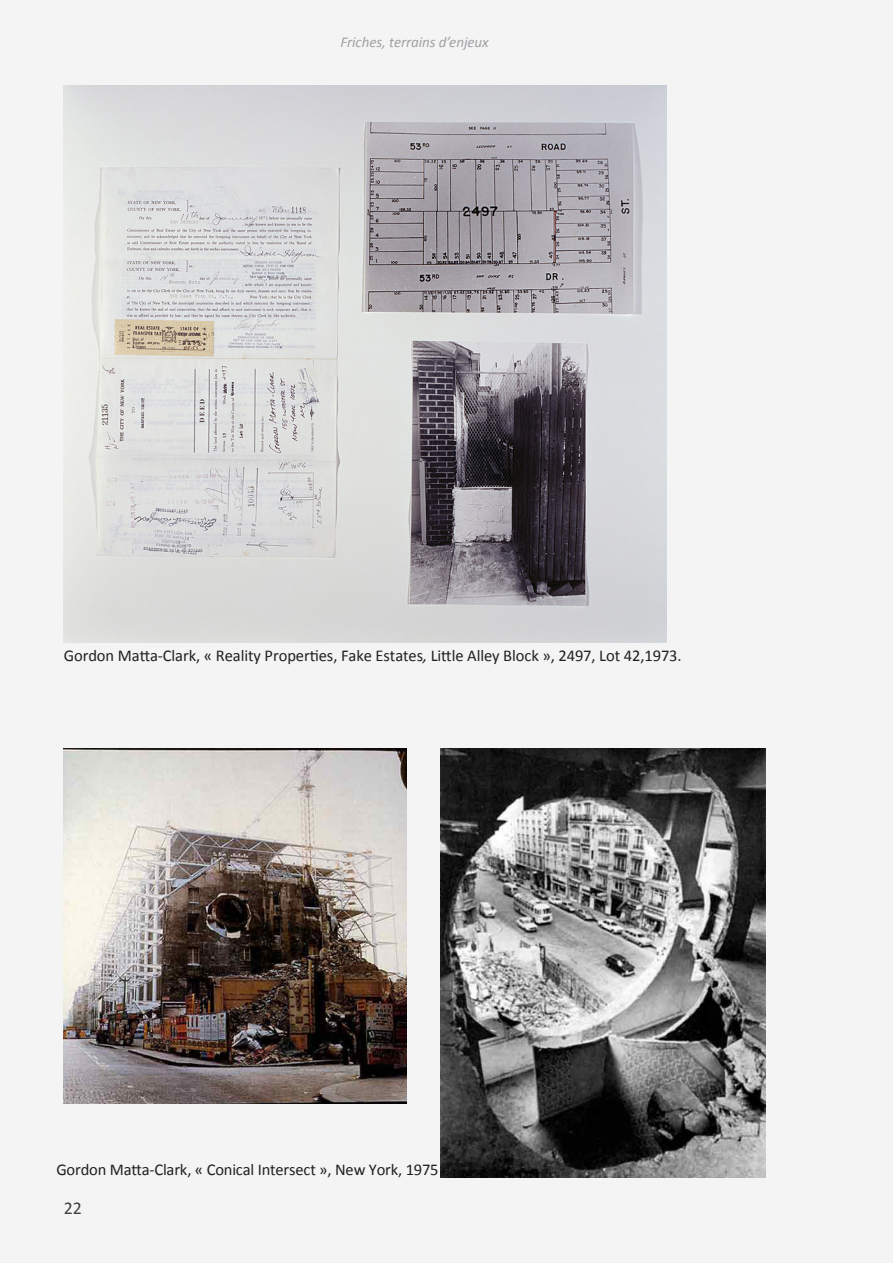
<style>
.page{position:relative;width:893px;height:1263px;background:#f5f4f4}
.page>*{position:absolute;margin:0;border:0;box-sizing:border-box;transform-origin:0 0}
.t1{font:18px "Calibri";color:#231f20}
.t2{font:16.5px "Calibri";letter-spacing:-.005em;color:#231f20}
.t3{font:italic 15px "Calibri";letter-spacing:-.005em;color:#a0a1a5}
.s1{font-style:italic}
</style>
<div class="page">
<img style="left:64px;top:85px;width:602px;height:557px">
<img style="left:64px;top:748px;width:342px;height:355px">
<img style="left:440px;top:748px;width:325px;height:430px">
<p class="t3" style="left:340px;top:33px;width:150px">Friches, terrains d’enjeux</p>
<p class="t2" style="left:64px;top:645px;width:619px">Gordon Matta-Clark, « Reality Properties, Fake Estates<span class="s1">,</span> Little Alley Block », 2497, Lot 42,1973.</p>
<p class="t2" style="left:56px;top:1159px;width:384px">Gordon Matta-Clark, « Conical Intersect », New York, 1975</p>
<p class="t1" style="left:64px;top:1196px;width:20px">22</p>
</div>
